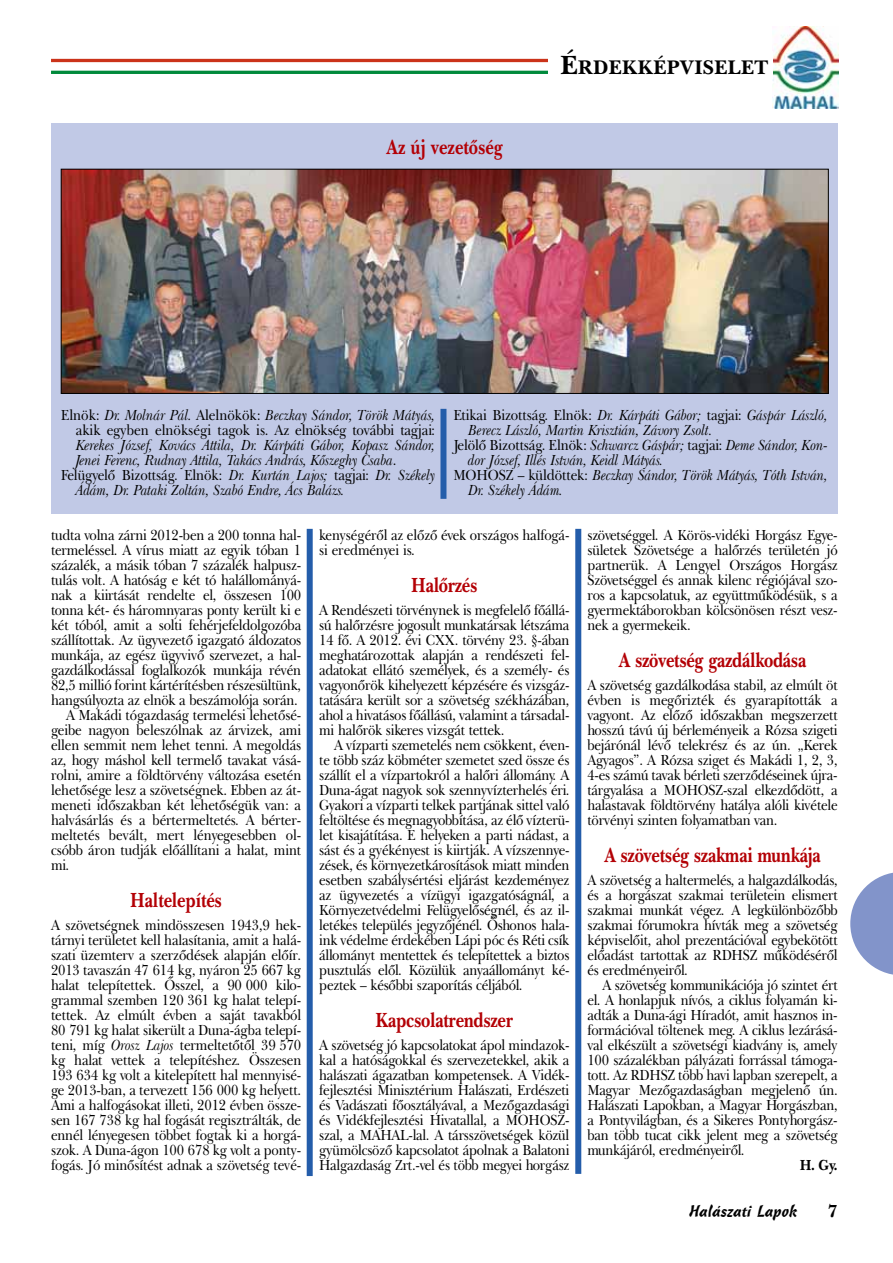
<style>
.page{position:relative;width:893px;height:1263px;background:#fff}
.page>*{position:absolute;margin:0;border:0;box-sizing:border-box;transform-origin:0 0}
.t1{font:700 21px "New Baskerville PFL";letter-spacing:-.02em;color:#b30005;scale:.8 1}
.t2{font:700 21px "New Baskerville PFL";color:#b30005;scale:.8 1}
.t3{font:700 20.25px "New Baskerville PFL";color:#000}
.t4{font:700 18px "New Baskerville PFL";color:#000}
.t5{font:16.5px "H Cascade Script";color:#000}
.t6{font:15px/15px "New Baskerville PFL";letter-spacing:-.015em;color:#000;text-align:justify;scale:.89 1}
.t7{font:italic 15px "New Baskerville PFL";letter-spacing:-.01em;color:#000;scale:.9 1}
.t8{font:15px/15px "New Baskerville PFL";letter-spacing:-.015em;color:#000;text-align:right;scale:.9 1}
.t9{font:700 15px "New Baskerville PFL";color:#000;scale:.9 1}
.s1{font-size:27px}
.s2{font-style:italic}
.s3{font-style:normal}
</style>
<div class="page">
<div style="left:51px;top:124px;width:787px;height:390px;background:#c1c9e6"></div>
<svg style="left:850px;top:872px;width:43px;height:103px"></svg>
<hr style="left:51px;top:59px;width:711px;height:3px;background:#cb331a">
<hr style="left:51px;top:71px;width:711px;height:3px;background:#008a3c">
<img style="left:772px;top:26px;width:67px;height:83px">
<div style="left:548px;top:52px;width:225px;height:27px;background:#fff"></div>
<img style="left:63px;top:171px;width:764px;height:221px">
<div style="left:61px;top:169px;width:768px;height:225px;border:1px solid #000"></div>
<div style="left:307px;top:529px;width:6px;height:647px;background:#245daa"></div>
<div style="left:440px;top:409px;width:6px;height:90px;background:#245daa"></div>
<div style="left:575px;top:529px;width:6px;height:645px;background:#245daa"></div>
<h1 class="t2" style="left:386px;top:134px;width:147px">Az új vezetőség</h1>
<h2 class="t3" style="left:560px;top:54px;width:210px"><span class="s1">É</span>RDEKKÉPVISELET</h2>
<p class="t8" style="left:61px;top:407px;width:418px">Elnök: <span class="s2">Dr. Molnár Pál.</span> Alelnökök: <span class="s2">Beczkay Sándor, Török Mátyás, </span>akik egyben elnökségi tagok is. Az elnökség további tagjai:</p>
<p class="t7" style="left:76px;top:435px;width:401px">Kerekes József, Kovács Attila, Dr. Kárpáti Gábor, Kopasz Sándor,</p>
<p class="t7" style="left:76px;top:450px;width:358px">Jenei Ferenc, Rudnay Attila, Takács András, Kőszeghy Csaba<span class="s3">.</span></p>
<p class="t8" style="left:61px;top:467px;width:418px">Felügyelő Bizottság. Elnök: <span class="s2">Dr. Kurtán Lajos;</span> tagjai: <span class="s2">Dr. Székely</span></p>
<p class="t7" style="left:76px;top:480px;width:300px">Ádám, Dr. Pataki Zoltán, Szabó Endre, Ács Balázs.</p>
<p class="t8" style="left:453px;top:407px;width:418px">Etikai Bizottság. Elnök: <span class="s2">Dr. Kárpáti Gábor;</span> tagjai: <span class="s2">Gáspár László,</span></p>
<p class="t7" style="left:468px;top:420px;width:273px">Berecz László, Martin Krisztián, Závory Zsolt.</p>
<p class="t7" style="left:453px;top:435px;width:418px"><span class="s3">Jelölő Bizottság. Elnök:</span> Schwarcz Gáspár; <span class="s3">tagjai:</span> Deme Sándor, Kon-</p>
<p class="t7" style="left:468px;top:450px;width:218px">dor József, Illés István, Keidl Mátyás.</p>
<p class="t7" style="left:453px;top:465px;width:418px"><span class="s3">MOHOSZ – küldöttek:</span> Beczkay Sándor, Török Mátyás, Tóth István,</p>
<p class="t7" style="left:468px;top:480px;width:107px">Dr. Székely Ádám.</p>
<p class="t6" style="left:51px;top:527px;width:283px">tudta volna zárni 2012-ben a 200 tonna hal-</p>
<p class="t6" style="left:51px;top:542px;width:283px">termeléssel. A vírus miatt az egyik tóban 1</p>
<p class="t6" style="left:51px;top:557px;width:283px">százalék, a másik tóban 7 százalék halpusz-</p>
<p class="t6" style="left:51px;top:572px;width:283px">tulás volt. A hatóság e két tó halállományá-</p>
<p class="t6" style="left:51px;top:587px;width:283px">nak a kiirtását rendelte el, összesen 100</p>
<p class="t6" style="left:51px;top:602px;width:283px">tonna két- és háromnyaras ponty került ki e</p>
<p class="t6" style="left:51px;top:617px;width:283px">két tóból, amit a solti fehérjefeldolgozóba</p>
<p class="t6" style="left:51px;top:632px;width:283px">szállítottak. Az ügyvezető igazgató áldozatos</p>
<p class="t6" style="left:51px;top:647px;width:283px">munkája, az egész ügyvivő szervezet, a hal-</p>
<p class="t6" style="left:51px;top:662px;width:283px">gazdálkodással foglalkozók munkája révén</p>
<p class="t6" style="left:51px;top:677px;width:283px">82,5 millió forint kártérítésben részesültünk,</p>
<p class="t6" style="left:51px;top:692px;width:279px">hangsúlyozta az elnök a beszámolója során.</p>
<p class="t6" style="left:66px;top:707px;width:266px">A Makádi tógazdaság termelési lehetősé-</p>
<p class="t6" style="left:51px;top:722px;width:283px">geibe nagyon beleszólnak az árvizek, ami</p>
<p class="t6" style="left:51px;top:737px;width:283px">ellen semmit nem lehet tenni. A megoldás</p>
<p class="t6" style="left:51px;top:752px;width:283px">az, hogy máshol kell termelő tavakat vásá-</p>
<p class="t6" style="left:51px;top:767px;width:283px">rolni, amire a földtörvény változása esetén</p>
<p class="t6" style="left:51px;top:782px;width:283px">lehetősége lesz a szövetségnek. Ebben az át-</p>
<p class="t6" style="left:51px;top:797px;width:283px">meneti időszakban két lehetőségük van: a</p>
<p class="t6" style="left:51px;top:812px;width:283px">halvásárlás és a bértermeltetés. A bérter-</p>
<p class="t6" style="left:51px;top:827px;width:283px">meltetés bevált, mert lényegesebben ol-</p>
<p class="t6" style="left:51px;top:842px;width:283px">csóbb áron tudják előállítani a halat, mint</p>
<p class="t6" style="left:51px;top:857px;width:22px">mi.</p>
<h1 class="t1" style="left:130px;top:887px;width:116px">Haltelepítés</h1>
<p class="t6" style="left:51px;top:917px;width:283px">A szövetségnek mindösszesen 1943,9 hek&shy;tárnyi területet kell halasítania, amit a halá&shy;szati üzemterv a szerződések alapján előír.<br>2013 tavaszán 47 614 kg, nyáron 25 667 kg halat telepítettek. Ősszel, a 90 000 kilo&shy;grammal szemben 120 361 kg halat telepí&shy;tettek. Az elmúlt évben a saját tavakból 80 791 kg halat sikerült a Duna-ágba telepí&shy;teni, míg <span class="s2">Orosz Lajos</span> termeltetőtől 39 570 kg halat vettek a telepítéshez. Összesen 193 634 kg volt a kitelepített hal mennyisé&shy;ge 2013-ban, a tervezett 156 000 kg helyett.<br>Ami a halfogásokat illeti, 2012 évben össze&shy;sen 167 738 kg hal fogását regisztrálták, de ennél lényegesen többet fogtak ki a horgá&shy;szok. A Duna-ágon 100 678 kg volt a ponty&shy;fogás. Jó minősítést adnak a szövetség tevé-</p>
<p class="t6" style="left:319px;top:527px;width:283px">kenységéről az előző évek országos halfogá&shy;si eredményei is.</p>
<h1 class="t1" style="left:411px;top:572px;width:84px">Halőrzés</h1>
<p class="t6" style="left:319px;top:602px;width:283px">A Rendészeti törvénynek is megfelelő főállá&shy;sú halőrzésre jogosult munkatársak létszáma 14 fő. A 2012. évi CXX. törvény 23. §-ában meghatározottak alapján a rendészeti fel&shy;adatokat ellátó személyek, és a személy- és vagyonőrök kihelyezett képzésére és vizsgáz&shy;tatására került sor a szövetség székházában, ahol a hivatásos főállású, valamint a társadal&shy;mi halőrök sikeres vizsgát tettek.</p>
<p class="t6" style="left:319px;top:737px;width:283px;text-indent:15px">A vízparti szemetelés nem csökkent, éven&shy;te több száz köbméter szemetet szed össze és szállít el a vízpartokról a halőri állomány. A Duna-ágat nagyok sok szennyvízterhelés éri.<br>Gyakori a vízparti telkek partjának sittel való feltöltése és megnagyobbítása, az élő vízterü&shy;let kisajátítása. E helyeken a parti nádast, a sást és a gyékényest is kiirtják. A vízszennye&shy;zések, és környezetkárosítások miatt minden esetben szabálysértési eljárást kezdeményez az ügyvezetés a vízügyi igazgatóságnál, a Környezetvédelmi Felügyelőségnél, és az il&shy;letékes település jegyzőjénél. Őshonos hala&shy;ink védelme érdekében Lápi póc és Réti csík állományt mentettek és telepítettek a biztos pusztulás elől. Közülük anyaállományt ké&shy;peztek – későbbi szaporítás céljából.</p>
<h1 class="t1" style="left:376px;top:1007px;width:173px">Kapcsolatrendszer</h1>
<p class="t6" style="left:319px;top:1037px;width:283px">A szövetség jó kapcsolatokat ápol mindazok&shy;kal a hatóságokkal és szervezetekkel, akik a halászati ágazatban kompetensek. A Vidék&shy;fejlesztési Minisztérium Halászati, Erdészeti és Vadászati főosztályával, a Mezőgazdasági és Vidékfejlesztési Hivatallal, a MOHOSZ&shy;szal, a MAHAL-lal. A társszövetségek közül gyümölcsöző kapcsolatot ápolnak a Balatoni Halgazdaság Zrt.-vel és több megyei horgász</p>
<p class="t6" style="left:587px;top:527px;width:283px">szövetséggel. A Körös-vidéki Horgász Egye&shy;sületek Szövetsége a halőrzés területén jó partnerük. A Lengyel Országos Horgász Szövetséggel és annak kilenc régiójával szo&shy;ros a kapcsolatuk, az együttműködésük, s a gyermektáborokban kölcsönösen részt vesz&shy;nek a gyermekeik.</p>
<h1 class="t1" style="left:619px;top:647px;width:236px">A szövetség gazdálkodása</h1>
<p class="t6" style="left:587px;top:677px;width:283px">A szövetség gazdálkodása stabil, az elmúlt öt évben is megőrizték és gyarapították a vagyont. Az előző időszakban megszerzett hosszú távú új bérleményeik a Rózsa szigeti bejárónál lévő telekrész és az ún. „Kerek Agyagos”. A Rózsa sziget és Makádi 1, 2, 3, 4-es számú tavak bérleti szerződéseinek újra&shy;tárgyalása a MOHOSZ-szal elkezdődött, a halastavak földtörvény hatálya alóli kivétele törvényi szinten folyamatban van.</p>
<h1 class="t1" style="left:604px;top:842px;width:272px">A szövetség szakmai munkája</h1>
<p class="t6" style="left:587px;top:872px;width:283px">A szövetség a haltermelés, a halgazdálkodás, és a horgászat szakmai területein elismert szakmai munkát végez. A legkülönbözőbb szakmai fórumokra hívták meg a szövetség képviselőit, ahol prezentációval egybekötött előadást tartottak az RDHSZ működéséről és eredményeiről.</p>
<p class="t6" style="left:587px;top:977px;width:283px;text-indent:15px">A szövetség kommunikációja jó szintet ért el. A honlapjuk nívós, a ciklus folyamán ki&shy;adták a Duna-ági Híradót, amit hasznos in&shy;formációval töltenek meg. A ciklus lezárásá&shy;val elkészült a szövetségi kiadvány is, amely 100 százalékban pályázati forrással támoga&shy;tott. Az RDHSZ több havi lapban szerepelt, a Magyar Mezőgazdaságban megjelenő ún.<br>Halászati Lapokban, a Magyar Horgászban, a Pontyvilágban, és a Sikeres Pontyhorgász&shy;ban több tucat cikk jelent meg a szövetség munkájáról, eredményeiről.</p>
<p class="t9" style="left:800px;top:1155px;width:43px">H. Gy.</p>
<p class="t5" style="left:689px;top:1201px;width:110px">Halászati Lapok</p>
<p class="t4" style="left:828px;top:1199px;width:11px">7</p>
</div>
